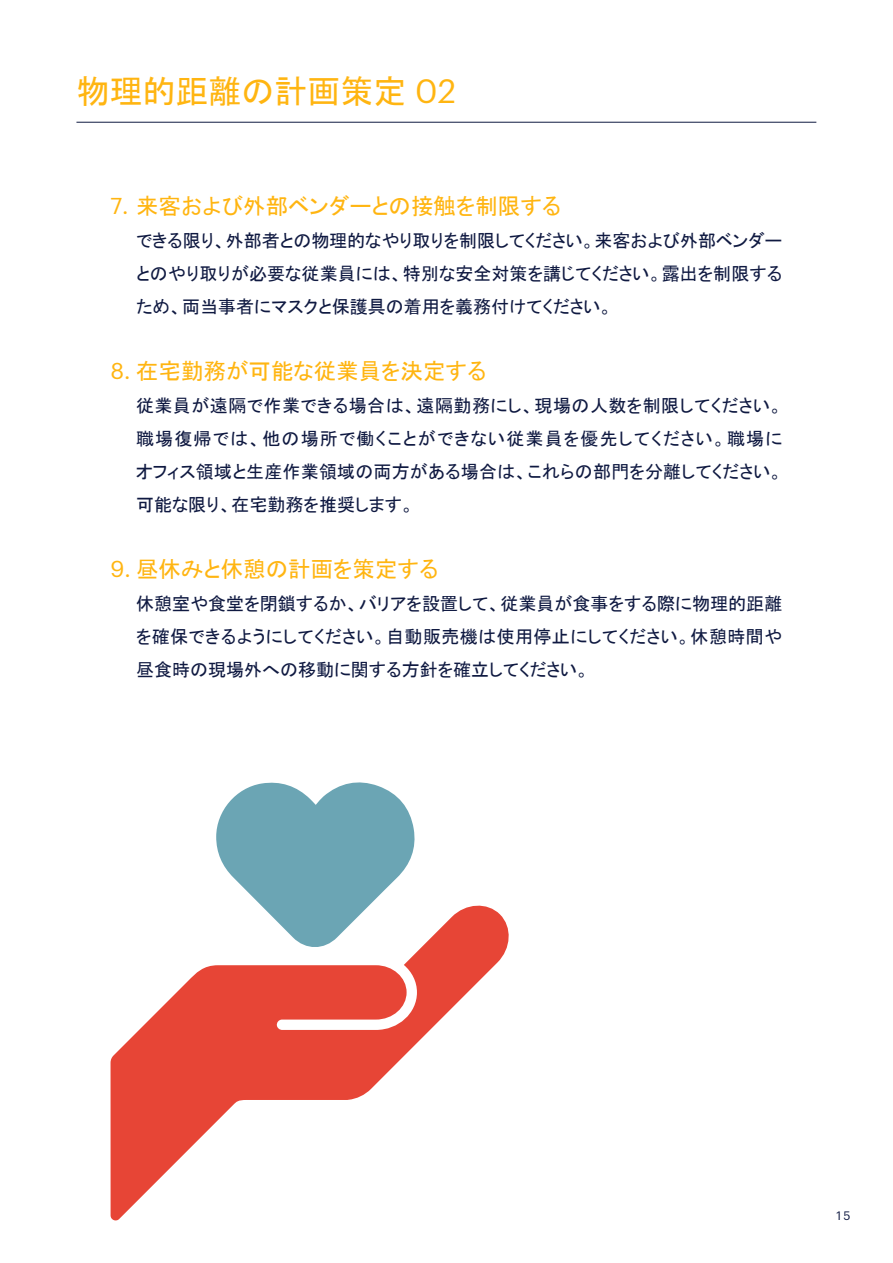
<style>
.page{position:relative;width:893px;height:1263px;background:#fff}
.page>*{position:absolute;margin:0;border:0;box-sizing:border-box;transform-origin:0 0}
.t1{font:33px "MS P Gothic";color:#ffb511}
.t2{font:22.5px "MS P Gothic";color:#ffb511}
.t3{font:18px/33px "MS P Gothic";color:#0f1941;text-align:justify}
.t4{font:12px "Graphik LCG";color:#0f1941}
.s1{font-family:"Graphik LCG"}
</style>
<div class="page">
<hr style="left:76px;top:122px;width:740px;height:1px;background:#0f1941">
<svg style="left:111px;top:905px;width:398px;height:316px"></svg>
<svg style="left:216px;top:782px;width:201px;height:168px"></svg>
<h1 class="t1" style="left:76px;top:75px;width:381px">物理的距離の計画策定 <span class="s1">02</span></h1>
<p class="t2" style="left:110px;top:194px;width:452px"><span class="s1">7.</span> 来客および外部ベンダーとの接触を制限する</p>
<p class="t3" style="left:136px;top:224px;width:648px">できる限り、外部者との物理的なやり取りを制限してください。来客および外部ベンダーとのやり取りが必要な従業員には、特別な安全対策を講じてください。露出を制限するため、両当事者にマスクと保護具の着用を義務付けてください。</p>
<p class="t2" style="left:110px;top:359px;width:378px"><span class="s1">8.</span> 在宅勤務が可能な従業員を決定する</p>
<p class="t3" style="left:136px;top:389px;width:648px">従業員が遠隔で作業できる場合は、遠隔勤務にし、現場の人数を制限してください。職場復帰では、他の場所で働くことができない従業員を優先してください。職場にオフィス領域と生産作業領域の両方がある場合は、これらの部門を分離してください。可能な限り、在宅勤務を推奨します。</p>
<p class="t2" style="left:110px;top:557px;width:330px"><span class="s1">9.</span> 昼休みと休憩の計画を策定する</p>
<p class="t3" style="left:136px;top:587px;width:648px">休憩室や食堂を閉鎖するか、バリアを設置して、従業員が食事をする際に物理的距離を確保できるようにしてください。自動販売機は使用停止にしてください。休憩時間や昼食時の現場外への移動に関する方針を確立してください。</p>
<p class="t4" style="left:837px;top:1207px;width:15px">15</p>
</div>
